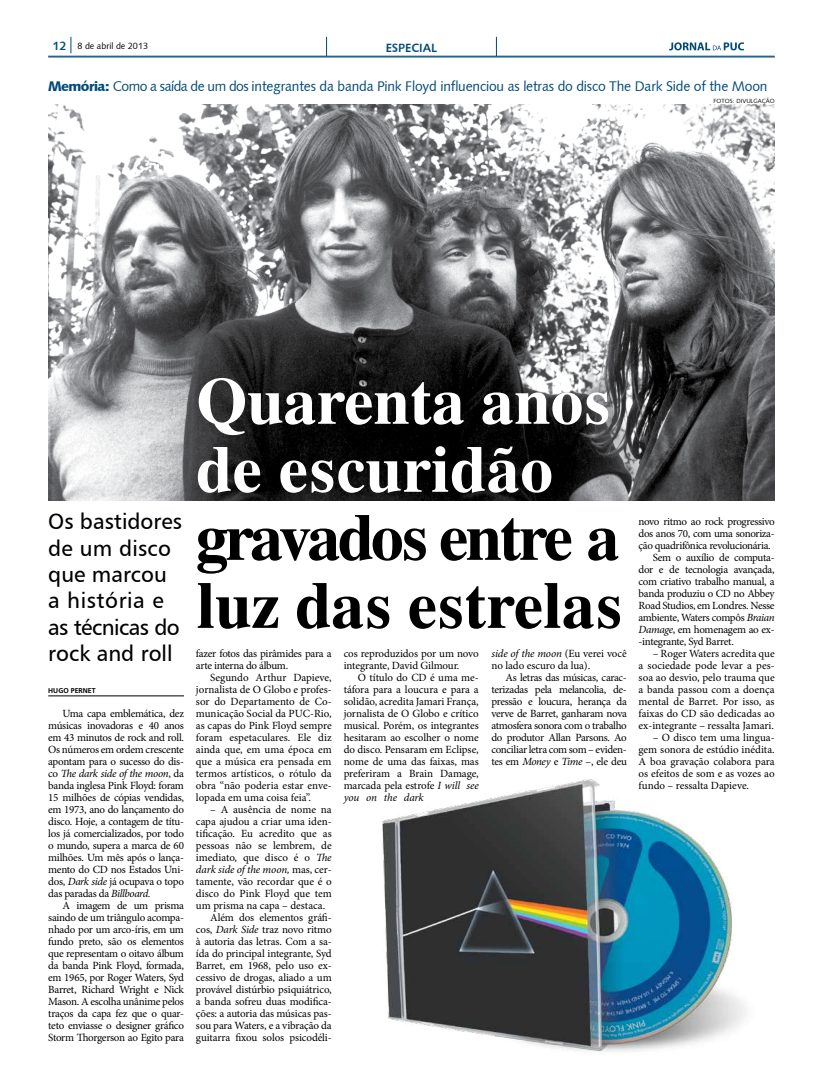
<style>
.page{position:relative;width:823px;height:1078px;background:#fff}
.page>*{position:absolute;margin:0;border:0;box-sizing:border-box;transform-origin:0 0}
.t1{font:700 66px/68px "Dutch 801 BT";letter-spacing:-.03em;color:#000}
.t2{font:700 66px/68px "Dutch 801 BT";letter-spacing:-.01em;color:#fff}
.t3{font:22px/26.3px "Frutiger BT Roman B";color:#000}
.t4{font:14px "Humanist 531 BT Roman A";letter-spacing:-.015em;color:#004a78}
.t5{font:12px "Humanist 531 BT Bold A";color:#004a78}
.t6{font:11px/12px "Minion Pro";letter-spacing:-.015em;color:#000;text-align:justify}
.t7{font:italic 11px "Minion Pro";letter-spacing:-.01em;color:#000}
.t8{font:11px "Minion Pro";letter-spacing:-.035em;color:#000}
.t9{font:9px "Humanist 531 BT Roman A";color:#000}
.t10{font:7px "Frutiger 65 Bold";color:#000}
.t11{font:6px "Humanist 531 BT Roman A";color:#000}
.s1{font-family:"Humanist 531 BT Bold A";font-size:12px;color:#004a78}
.s2{font-family:"Humanist 531 BT Black A"}
.s3{font-style:italic}
.s4{font-style:normal}
</style>
<div class="page">
<hr style="left:48px;top:57px;width:726px;height:1px;background:#004a78">
<hr style="left:48px;top:56px;width:726px;height:1px;background:#004a78">
<svg style="left:71px;top:37px;width:1px;height:16px"></svg>
<svg style="left:326px;top:37px;width:1px;height:19px"></svg>
<svg style="left:496px;top:37px;width:1px;height:19px"></svg>
<svg style="left:669px;top:42px;width:74px;height:8px"></svg>
<img style="left:382px;top:779px;width:364px;height:273px">
<hr style="left:48px;top:695px;width:136px;height:1px;background:#000">
<img style="left:48px;top:104px;width:726px;height:396px">
<p class="t9" style="left:52px;top:40px;width:97px"><span class="s1">12</span> 8 de abril de 2013</p>
<p class="t5" style="left:385px;top:40px;width:53px">ESPECIAL</p>
<p class="t4" style="left:48px;top:77px;width:720px"><span class="s2">Memória:</span> Como a saída de um dos integrantes da banda Pink Floyd influenciou as letras do disco The Dark Side of the Moon</p>
<p class="t11" style="left:713px;top:97px;width:63px">fotos: divulgação</p>
<h2 class="t3" style="left:48px;top:508px;width:135px">Os bastidores de um disco que marcou a história e as técnicas do rock and roll</h2>
<p class="t10" style="left:48px;top:686px;width:11px">HUGO</p>
<p class="t10" style="left:71px;top:686px;width:9px">PERNE</p>
<p class="t10" style="left:92px;top:686px;width:5px">T</p>
<p class="t6" style="left:48px;top:707px;width:137px;text-indent:14px">Uma capa emblemática, dez músicas inovadoras e 40 anos em 43 minutos de rock and roll.<br>Os números em ordem crescente apontam para o sucesso do dis&shy;co <span class="s3">The dark side of the moon</span>, da banda inglesa Pink Floyd: foram 15 milhões de cópias vendidas, em 1973, ano do lançamento do disco. Hoje, a contagem de títu&shy;los já comercializados, por todo o mundo, supera a marca de 60 milhões. Um mês após o lança&shy;mento do CD nos Estados Uni&shy;dos, <span class="s3">Dark side</span> já ocupava o topo das paradas da <span class="s3">Billboard.</span></p>
<p class="t6" style="left:48px;top:899px;width:137px;text-indent:14px">A imagem de um prisma saindo de um triângulo acompa&shy;nhado por um arco-íris, em um fundo preto, são os elementos que representam o oitavo álbum da banda Pink Floyd, formada, em 1965, por Roger Waters, Syd Barret, Richard Wright e Nick Mason. A escolha unânime pelos traços da capa fez que o quar&shy;teto enviasse o designer gráfico Storm Thorgerson ao Egito para</p>
<h1 class="t2" style="left:196px;top:366px;width:416px">Quarenta anos de escuridão</h1>
<h1 class="t1" style="left:196px;top:502px;width:428px">gravados entre a luz das estrelas</h1>
<p class="t6" style="left:196px;top:647px;width:137px">fazer fotos das pirâmides para a arte interna do álbum.</p>
<p class="t6" style="left:196px;top:671px;width:137px;text-indent:14px">Segundo Arthur Dapieve, jornalista de O Globo e profes&shy;sor do Departamento de Co&shy;municação Social da PUC-Rio, as capas do Pink Floyd sempre foram espetaculares. Ele diz ainda que, em uma época em que a música era pensada em termos artísticos, o rótulo da obra “não poderia estar enve&shy;lopada em uma coisa feia”.</p>
<p class="t6" style="left:210px;top:803px;width:123px">– A ausência de nome na</p>
<p class="t6" style="left:196px;top:815px;width:137px">capa ajudou a criar uma iden-</p>
<p class="t6" style="left:196px;top:827px;width:137px">tificação. Eu acredito que as</p>
<p class="t6" style="left:196px;top:839px;width:137px">pessoas não se lembrem, de</p>
<p class="t6" style="left:196px;top:851px;width:137px">imediato, que disco é o <span class="s3">The</span></p>
<p class="t7" style="left:196px;top:861px;width:137px">dark side of the moon, <span class="s4">mas, cer-</span></p>
<p class="t6" style="left:196px;top:875px;width:137px">tamente, vão recordar que é o</p>
<p class="t6" style="left:196px;top:887px;width:137px">disco do Pink Floyd que tem</p>
<p class="t6" style="left:196px;top:899px;width:131px">um prisma na capa – destaca.</p>
<p class="t6" style="left:210px;top:911px;width:123px">Além dos elementos gráfi-</p>
<p class="t6" style="left:196px;top:923px;width:137px">cos, <span class="s3">Dark Side</span> traz novo ritmo</p>
<p class="t6" style="left:196px;top:935px;width:137px">à autoria das letras. Com a sa-</p>
<p class="t6" style="left:196px;top:947px;width:137px">ída do principal integrante, Syd</p>
<p class="t6" style="left:196px;top:959px;width:137px">Barret, em 1968, pelo uso ex-</p>
<p class="t6" style="left:196px;top:971px;width:137px">cessivo de drogas, aliado a um</p>
<p class="t6" style="left:196px;top:983px;width:137px">provável distúrbio psiquiátrico,</p>
<p class="t6" style="left:196px;top:995px;width:137px">a banda sofreu duas modifica-</p>
<p class="t6" style="left:196px;top:1007px;width:137px">ções: a autoria das músicas pas-</p>
<p class="t6" style="left:196px;top:1019px;width:137px">sou para Waters, e a vibração da</p>
<p class="t6" style="left:196px;top:1031px;width:137px">guitarra fixou solos psicodéli-</p>
<p class="t6" style="left:343px;top:647px;width:136px">cos reproduzidos por um novo integrante, David Gilmour.</p>
<p class="t6" style="left:343px;top:671px;width:136px;text-indent:14px">O título do CD é uma me&shy;táfora para a loucura e para a solidão, acredita Jamari França, jornalista de O Globo e crítico musical. Porém, os integrantes hesitaram ao escolher o nome do disco. Pensaram em Eclipse, nome de uma das faixas, mas preferiram a Brain Damage, marcada pela estrofe <span class="s3">I will see you on the dark</span></p>
<p class="t6" style="left:491px;top:647px;width:137px"><span class="s3">side of the moon</span> (Eu verei você no lado escuro da lua).</p>
<p class="t6" style="left:491px;top:671px;width:137px;text-indent:14px">As letras das músicas, carac&shy;terizadas pela melancolia, de&shy;pressão e loucura, herança da verve de Barret, ganharam nova atmosfera sonora com o trabalho do produtor Allan Parsons. Ao conciliar letra com som – eviden&shy;tes em <span class="s3">Money</span> e <span class="s3">Time</span> –, ele deu</p>
<p class="t8" style="left:638px;top:513px;width:137px">novo ritmo ao rock progressivo</p>
<p class="t6" style="left:638px;top:527px;width:137px">dos anos 70, com uma sonoriza-</p>
<p class="t6" style="left:638px;top:539px;width:134px">ção quadrifônica revolucionária.</p>
<p class="t6" style="left:652px;top:551px;width:123px">Sem o auxílio de computa-</p>
<p class="t6" style="left:638px;top:563px;width:138px">dor e de tecnologia avançada,</p>
<p class="t6" style="left:638px;top:575px;width:137px">com criativo trabalho manual, a</p>
<p class="t6" style="left:638px;top:587px;width:138px">banda produziu o CD no Abbey</p>
<p class="t6" style="left:638px;top:599px;width:137px">Road Studios, em Londres. Nesse</p>
<p class="t6" style="left:638px;top:611px;width:137px">ambiente, Waters compôs <span class="s3">Braian</span></p>
<p class="t6" style="left:638px;top:623px;width:138px"><span class="s3">Damage</span>, em homenagem ao ex-</p>
<p class="t6" style="left:638px;top:635px;width:97px">-integrante, Syd Barret.</p>
<p class="t6" style="left:638px;top:647px;width:138px;text-indent:14px">– Roger Waters acredita que a sociedade pode levar a pes&shy;soa ao desvio, pelo trauma que a banda passou com a doença mental de Barret. Por isso, as faixas do CD são dedicadas ao ex-integrante – ressalta Jamari.</p>
<p class="t6" style="left:638px;top:731px;width:138px;text-indent:14px">– O disco tem uma lingua&shy;gem sonora de estúdio inédita.<br>A boa gravação colabora para os efeitos de som e as vozes ao fundo – ressalta Dapieve.</p>
</div>
